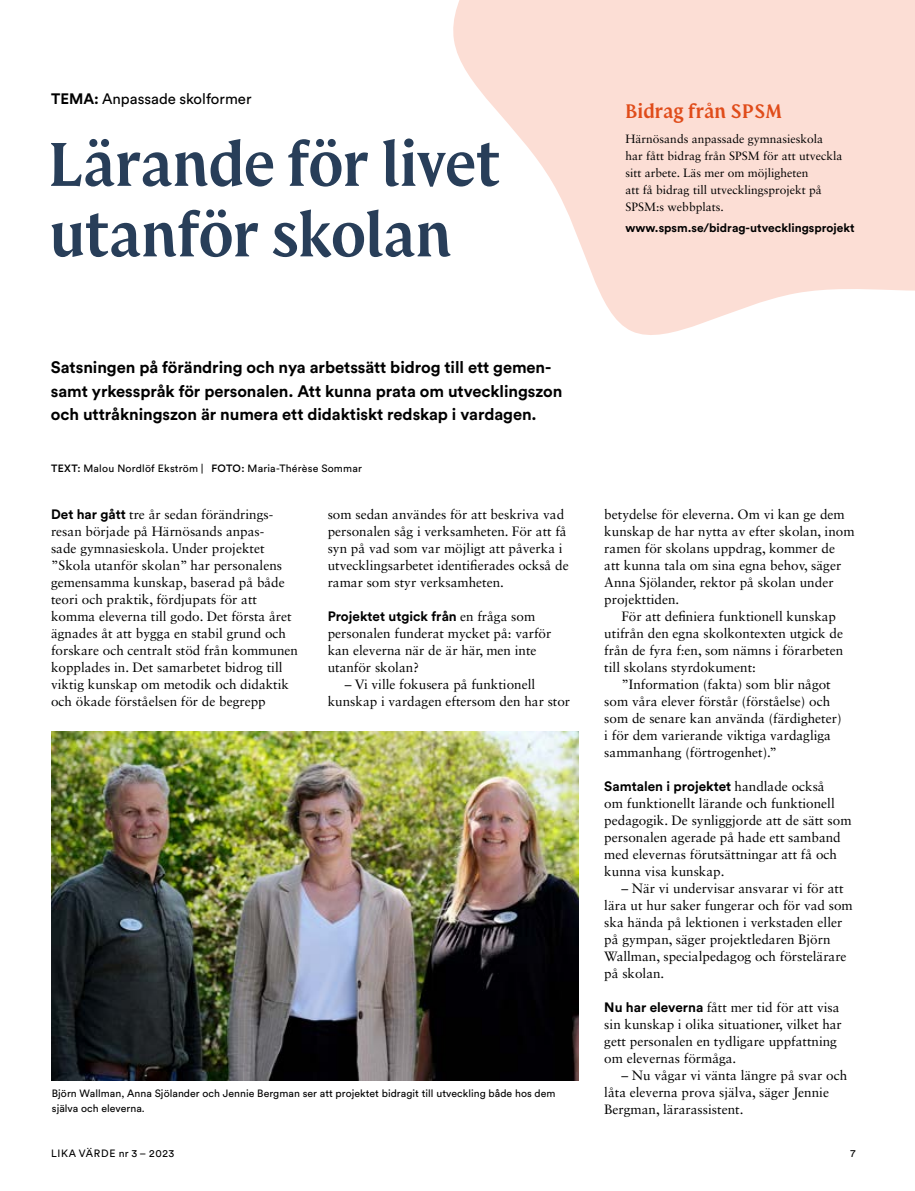
<style>
.page{position:relative;width:915px;height:1191px;background:#fff}
.page>*{position:absolute;margin:0;border:0;box-sizing:border-box;transform-origin:0 0}
.Rubrik{font:600 66px/70.5px "SPSM Serif";letter-spacing:-.015em;color:#283e59}
.H2_14_p_SPSM_Serif_Semibold{font:600 21px "SPSM Serif";letter-spacing:.005em;color:#e04c1a}
.P_Ingress{font:700 16.5px/23.4px "Circular Pro";letter-spacing:-.005em;color:#000}
.Bröd_Ej_Indrag{font:15px "Circular Pro";color:#000}
.P_Bröd_9_p_Sabon___3_första_orden_fet_Ci{font:13.5px/17px "Sabon LT Std";color:#000}
.P_Bröd_9_p_Sabon_indrag{font:13.5px/17px "Sabon LT Std";color:#000}
.P_Bröd_8_p_Sabon{font:12px/17px "Sabon LT Std";color:#000}
.P_Hyperlänk_8_p_Circular{font:700 12px "Circular Pro";color:#000}
.P_Bildtext_7_p_Circular{font:10.5px/14.9px "Circular Pro";letter-spacing:.005em;color:#000}
.Byline_-_författare{font:10.5px "Circular Pro";letter-spacing:.02em;color:#000}
.P_Bildtext_7_p_Circular-2{font:10.5px "Circular Pro";letter-spacing:.05em;color:#000}
.s1{font-weight:700}
.s2{font-weight:500}
.s3{font-family:"Circular Pro";font-weight:700}
</style>
<div class="page">
<svg style="left:453px;top:0;width:461px;height:335px;fill:#fcded5"></svg>
<img style="left:51px;top:731px;width:527px;height:349px">
<p class="Bröd_Ej_Indrag" style="left:51px;top:89px;width:202px"><span class="s1">TEMA:</span> Anpassade skolformer</p>
<p class="Rubrik" style="left:49px;top:130px;width:453px">Lärande för livet utanför skolan</p>
<h2 class="H2_14_p_SPSM_Serif_Semibold" style="left:625px;top:100px;width:158px">Bidrag från SPSM</h2>
<p class="P_Bröd_8_p_Sabon" style="left:625px;top:130px;width:218px">Härnösands anpassade gymnasieskola har fått bidrag från SPSM för att utveckla sitt arbete. Läs mer om möjligheten<br>att få bidrag till utvecklingsprojekt på SPSM:s webbplats.</p>
<p class="P_Hyperlänk_8_p_Circular" style="left:625px;top:220px;width:230px">www.spsm.se/bidrag-utvecklingsprojekt</p>
<p class="P_Ingress" style="left:51px;top:355px;width:513px">Satsningen på förändring och nya arbetssätt bidrog till ett gemen&shy;samt yrkesspråk för personalen. Att kunna prata om utvecklingszon och uttråkningszon är numera ett didaktiskt redskap i vardagen.</p>
<p class="Byline_-_författare" style="left:51px;top:462px;width:312px"><span class="s2">TEXT:</span> Malou Nordlöf Ekström | <span class="s2">FOTO:</span> Maria-Thérèse Sommar</p>
<p class="P_Bröd_9_p_Sabon___3_första_orden_fet_Ci" style="left:51px;top:505px;width:248px"><span class="s3">Det har gått</span> tre år sedan förändrings&shy;resan började på Härnösands anpas-<br>sade gymnasieskola. Under projektet ”Skola utanför skolan” har personalens gemensamma kunskap, baserad på både teori och praktik, fördjupats för att komma eleverna till godo. Det första året ägnades åt att bygga en stabil grund och forskare och centralt stöd från kommunen kopplades in. Det samarbetet bidrog till viktig kunskap om metodik och didaktik och ökade förståelsen för de begrepp</p>
<p class="P_Bröd_9_p_Sabon___3_första_orden_fet_Ci" style="left:327px;top:505px;width:242px">som sedan användes för att beskriva vad personalen såg i verksamheten. För att få syn på vad som var möjligt att påverka i utvecklingsarbetet identifierades också de ramar som styr verksamheten.</p>
<p class="P_Bröd_9_p_Sabon___3_första_orden_fet_Ci" style="left:327px;top:607px;width:225px"><span class="s3">Projektet utgick från</span> en fråga som personalen funderat mycket på: varför kan eleverna när de är här, men inte utanför skolan?</p>
<p class="P_Bröd_9_p_Sabon_indrag" style="left:327px;top:676px;width:244px;text-indent:17px">– Vi ville fokusera på funktionell kunskap i vardagen eftersom den har stor</p>
<p class="P_Bildtext_7_p_Circular" style="left:52px;top:1085px;width:505px">Björn Wallman, Anna Sjölander och Jennie Bergman ser att projektet bidragit till utveckling både hos dem själva och eleverna.</p>
<p class="P_Bröd_9_p_Sabon_indrag" style="left:604px;top:505px;width:252px">betydelse för eleverna. Om vi kan ge dem kunskap de har nytta av efter skolan, inom ramen för skolans uppdrag, kommer de<br>att kunna tala om sina egna behov, säger Anna Sjölander, rektor på skolan under projekttiden.</p>
<p class="P_Bröd_9_p_Sabon_indrag" style="left:604px;top:607px;width:240px;text-indent:17px">För att definiera funktionell kunskap utifrån den egna skolkontexten utgick de från de fyra f:en, som nämns i förarbeten till skolans styrdokument:</p>
<p class="P_Bröd_9_p_Sabon_indrag" style="left:604px;top:676px;width:239px;text-indent:17px">”Information (fakta) som blir något som våra elever förstår (förståelse) och som de senare kan använda (färdigheter) i för dem varierande viktiga vardagliga sammanhang (förtrogenhet).”</p>
<p class="P_Bröd_9_p_Sabon___3_första_orden_fet_Ci" style="left:604px;top:778px;width:249px"><span class="s3">Samtalen i projektet</span> handlade också<br>om funktionellt lärande och funktionell pedagogik. De synliggjorde att de sätt som personalen agerade på hade ett samband med elevernas förutsättningar att få och kunna visa kunskap.</p>
<p class="P_Bröd_9_p_Sabon_indrag" style="left:604px;top:880px;width:250px;text-indent:17px">– När vi undervisar ansvarar vi för att lära ut hur saker fungerar och för vad som ska hända på lektionen i verkstaden eller på gympan, säger projektledaren Björn Wallman, specialpedagog och förstelärare på skolan.</p>
<p class="P_Bröd_9_p_Sabon___3_första_orden_fet_Ci" style="left:604px;top:999px;width:239px"><span class="s3">Nu har eleverna</span> fått mer tid för att visa sin kunskap i olika situationer, vilket har gett personalen en tydligare uppfattning om elevernas förmåga.</p>
<p class="P_Bröd_9_p_Sabon_indrag" style="left:604px;top:1067px;width:244px;text-indent:17px">– Nu vågar vi vänta längre på svar och låta eleverna prova själva, säger Jennie<br>Bergman, lärarassistent.</p>
<p class="P_Bildtext_7_p_Circular-2" style="left:51px;top:1146px;width:125px">LIKA VÄRDE nr 3 – 2023</p>
<p class="P_Bildtext_7_p_Circular" style="left:850px;top:1145px;width:7px">7</p>
</div>
